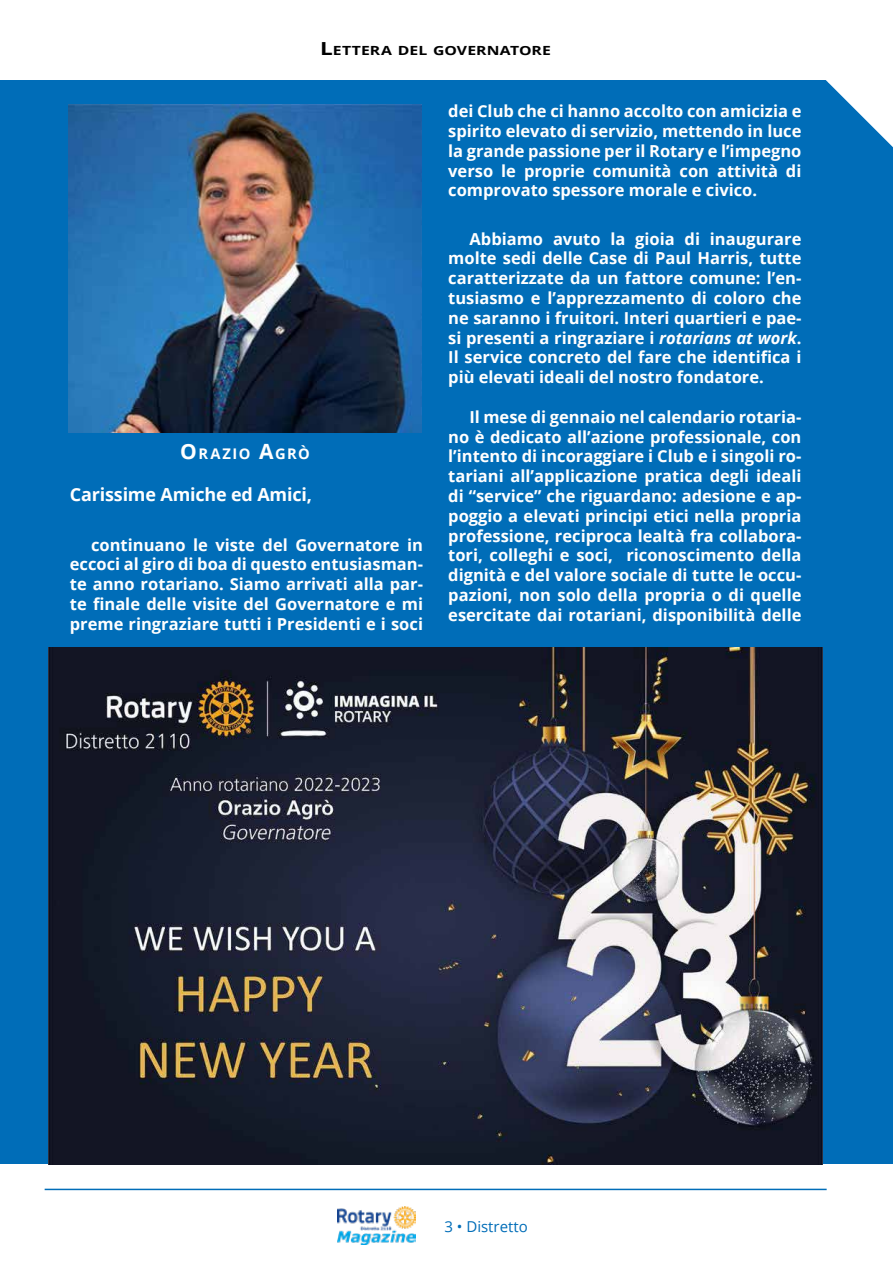
<style>
.page{position:relative;width:893px;height:1263px;background:#fff}
.page>*{position:absolute;margin:0;border:0;box-sizing:border-box;transform-origin:0 0}
.t1{font:700 18px "Open Sans";letter-spacing:-.01em;color:#fff}
.t2{font:700 16.5px/19.8px "Open Sans";color:#fff;text-align:justify}
.t3{font:15px "Open Sans";color:#006db8}
.t4{font:700 14.7px "Open Sans";letter-spacing:.1em;color:#fff}
.t5{font:700 12.6px "Open Sans";letter-spacing:.005em;color:#000;scale:1.25 1}
.s1{font-size:18px}
.s2{font-size:21px}
.s3{font-style:italic}
</style>
<div class="page">
<img style="left:337px;top:1206px;width:79px;height:39px">
<hr style="left:45px;top:1189px;width:782px;height:1px;background:#006db8">
<div style="left:0;top:80px;width:893px;height:1084px;background:#006db8"></div>
<img style="left:68px;top:105px;width:354px;height:327px">
<svg style="left:826px;top:80px;width:67px;height:67px"></svg>
<img style="left:48px;top:648px;width:775px;height:516px">
<p class="t5" style="left:320px;top:42px;width:186px"><span class="s1">L</span> ETTERA DEL GOVERNATORE</p>
<p class="t4" style="left:180px;top:443px;width:131px"><span class="s2">O</span>RAZIO <span class="s2">A</span>GRÒ</p>
<p class="t1" style="left:70px;top:482px;width:244px">Carissime Amiche ed Amici,</p>
<p class="t2" style="left:70px;top:534px;width:355px;text-indent:21px">continuano le viste del Governatore in eccoci al giro di boa di questo entusiasman&shy;te anno rotariano. Siamo arrivati alla par&shy;te finale delle visite del Governatore e mi preme ringraziare tutti i Presidenti e i soci</p>
<p class="t2" style="left:448px;top:101px;width:355px">dei Club che ci hanno accolto con amicizia e spirito elevato di servizio, mettendo in luce la grande passione per il Rotary e l’impegno verso le proprie comunità con attività di comprovato spessore morale e civico.</p>
<p class="t2" style="left:448px;top:228px;width:355px;text-indent:21px">Abbiamo avuto la gioia di inaugurare molte sedi delle Case di Paul Harris, tutte caratterizzate da un fattore comune: l’en&shy;tusiasmo e l’apprezzamento di coloro che ne saranno i fruitori. Interi quartieri e pae&shy;si presenti a ringraziare i <span class="s3">rotarians at work</span>.<br>Il service concreto del fare che identifica i più elevati ideali del nostro fondatore.</p>
<p class="t2" style="left:448px;top:406px;width:355px;text-indent:21px">Il mese di gennaio nel calendario rotaria&shy;no è dedicato all’azione professionale, con l’intento di incoraggiare i Club e i singoli ro&shy;tariani all’applicazione pratica degli ideali di “service” che riguardano: adesione e ap&shy;poggio a elevati principi etici nella propria professione, reciproca lealtà fra collabora&shy;tori, colleghi e soci, riconoscimento della dignità e del valore sociale di tutte le occu&shy;pazioni, non solo della propria o di quelle esercitate dai rotariani, disponibilità delle</p>
<p class="t3" style="left:444px;top:1216px;width:85px">3 • Distretto</p>
</div>
